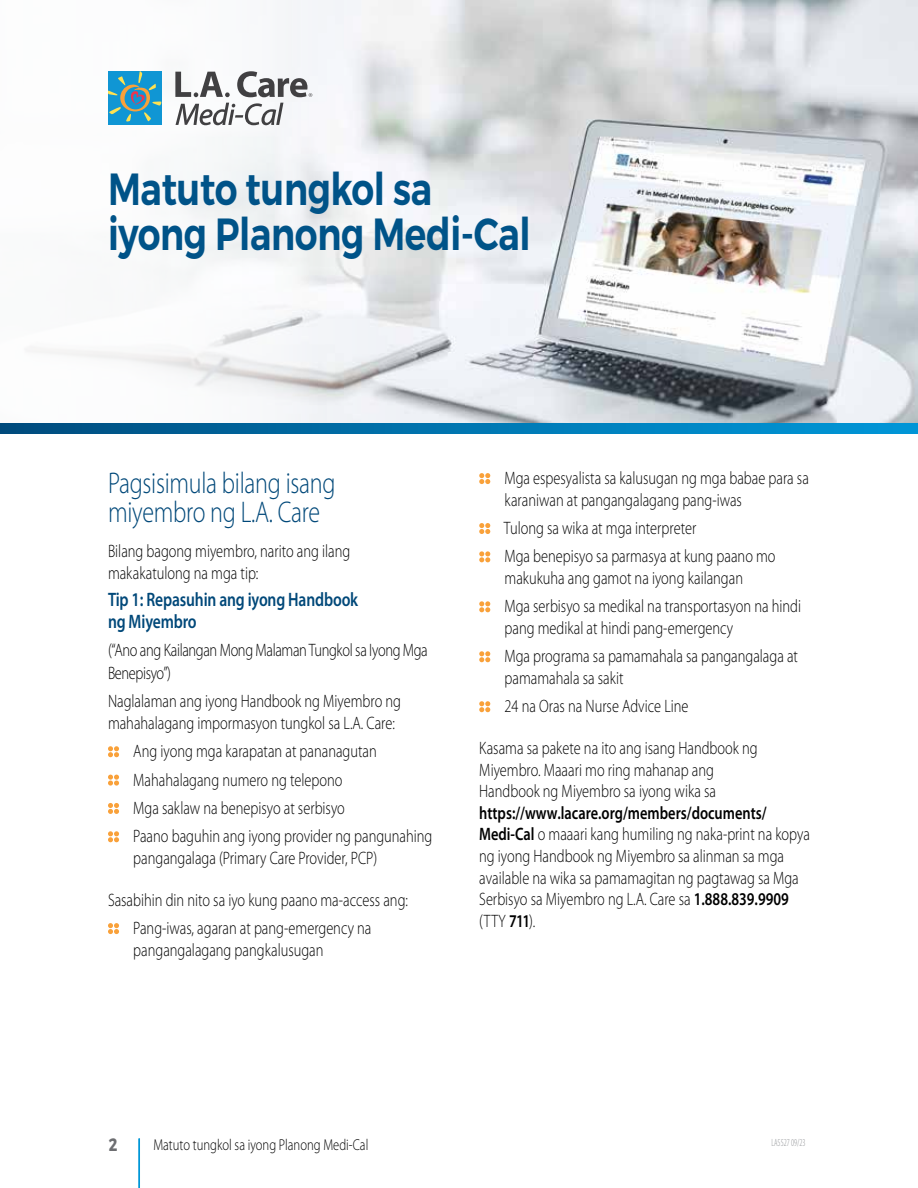
<style>
.page{position:relative;width:918px;height:1188px;background:#fff}
.page>*{position:absolute;margin:0;border:0;box-sizing:border-box;transform-origin:0 0}
.t1{font:600 45px/45px "Montserrat";letter-spacing:-.01em;color:#005388;scale:.8 1}
.t2{font:300 30px/28.5px "Myriad Pro";letter-spacing:-.01em;color:#004879;scale:.8 1}
.t3{font:600 19.5px/22.5px "Myriad Pro";letter-spacing:-.01em;color:#004879;scale:.8 1}
.t4{font:300 18px/21.6px "Myriad Pro";color:#000;scale:.8 1}
.t5{font:300 18px/22.5px "Myriad Pro";letter-spacing:-.025em;color:#000;scale:.8 1}
.t6{font:700 18px "Montserrat";color:#6d6e71;scale:.8 1}
.t7{font:300 15.75px "Myriad Pro";color:#000;scale:.8 1}
.t8{font:300 condensed 10.5px "Myriad Pro";color:#939598;scale:.8 1}
.s1{font-weight:600}
</style>
<div class="page">
<img style="left:411px;top:0;width:507px;height:423px">
<hr style="left:139px;top:1138px;width:1px;height:50px;background:#0097d7">
<svg style="left:26px;top:0;width:385px;height:423px"></svg>
<svg style="left:108px;top:746px;width:11px;height:11px"></svg>
<svg style="left:108px;top:775px;width:11px;height:11px"></svg>
<svg style="left:108px;top:803px;width:11px;height:11px"></svg>
<svg style="left:108px;top:831px;width:11px;height:11px"></svg>
<svg style="left:108px;top:923px;width:11px;height:11px"></svg>
<svg style="left:479px;top:473px;width:11px;height:11px"></svg>
<svg style="left:479px;top:523px;width:11px;height:11px"></svg>
<svg style="left:479px;top:551px;width:11px;height:11px"></svg>
<svg style="left:479px;top:601px;width:11px;height:11px"></svg>
<svg style="left:479px;top:651px;width:11px;height:11px"></svg>
<svg style="left:479px;top:701px;width:11px;height:11px"></svg>
<div style="left:108px;top:71px;width:53px;height:54px;background:#1096d4"></div>
<svg style="left:108px;top:71px;width:53px;height:51px"></svg>
<svg style="left:175px;top:72px;width:55px;height:25px"></svg>
<svg style="left:176px;top:103px;width:107px;height:22px"></svg>
<svg style="left:237px;top:71px;width:75px;height:26px"></svg>
<svg style="left:0;top:423px;width:918px;height:11px;background:#0073ad"></svg>
<h2 class="t1" style="left:108px;top:167px;width:530px">Matuto tungkol sa iyong Planong Medi‑Cal</h2>
<p class="t2" style="left:108px;top:470px;width:286px">Pagsisimula bilang isang miyembro ng L.A. Care</p>
<p class="t4" style="left:108px;top:540px;width:304px">Bilang bagong miyembro, narito ang ilang makakatulong na mga tip:</p>
<p class="t3" style="left:108px;top:587px;width:314px">Tip 1: Repasuhin ang iyong Handbook ng Miyembro</p>
<p class="t5" style="left:108px;top:639px;width:401px">(“Ano ang Kailangan Mong Malaman Tungkol sa Iyong Mga<br>Benepisyo”)</p>
<p class="t4" style="left:108px;top:691px;width:368px">Naglalaman ang iyong Handbook ng Miyembro ng mahahalagang impormasyon tungkol sa L.A. Care:</p>
<p class="t4" style="left:133px;top:737px;width:375px;line-height:28.3px">Ang iyong mga karapatan at pananagutan Mahahalagang numero ng telepono<br>Mga saklaw na benepisyo at serbisyo<br>Paano baguhin ang iyong provider ng pangunahing</p>
<p class="t4" style="left:133px;top:847px;width:306px">pangangalaga (Primary Care Provider, PCP)</p>
<p class="t4" style="left:133px;top:886px;width:345px;line-height:28.3px;text-indent:-25px">Sasabihin din nito sa iyo kung paano ma‑access ang:<br>Pang‑iwas, agaran at pang‑emergency na</p>
<p class="t4" style="left:133px;top:939px;width:239px">pangangalagang pangkalusugan</p>
<p class="t4" style="left:505px;top:468px;width:382px">Mga espesyalista sa kalusugan ng mga babae para sa karaniwan at pangangalagang pang‑iwas</p>
<p class="t4" style="left:504px;top:514px;width:341px;line-height:28.3px">Tulong sa wika at mga interpreter<br>Mga benepisyo sa parmasya at kung paano mo</p>
<p class="t4" style="left:505px;top:564px;width:372px;line-height:28.3px">makukuha ang gamot na iyong kailangan<br>Mga serbisyo sa medikal na transportasyon na hindi</p>
<p class="t4" style="left:505px;top:614px;width:368px;line-height:28.3px">pang medikal at hindi pang‑emergency<br>Mga programa sa pamamahala sa pangangalaga at</p>
<p class="t4" style="left:505px;top:664px;width:231px;line-height:28.3px">pamamahala sa sakit<br>24 na Oras na Nurse Advice Line</p>
<p class="t4" style="left:479px;top:738px;width:415px">Kasama sa pakete na ito ang isang Handbook ng Miyembro. Maaari mo ring mahanap ang<br>Handbook ng Miyembro sa iyong wika sa <span class="s1">https://www.lacare.org/members/documents/ Medi‑Cal</span> o maaari kang humiling ng naka‑print na kopya ng iyong Handbook ng Miyembro sa alinman sa mga available na wika sa pamamagitan ng pagtawag sa Mga Serbisyo sa Miyembro ng L.A. Care sa <span class="s1">1.888.839.9909 </span>(TTY <span class="s1">711</span>).</p>
<p class="t6" style="left:109px;top:1134px;width:12px">2</p>
<p class="t7" style="left:153px;top:1136px;width:270px">Matuto tungkol sa iyong Planong Medi‑Cal</p>
<p class="t8" style="left:771px;top:1137px;width:44px">LA5527 09/23</p>
</div>
